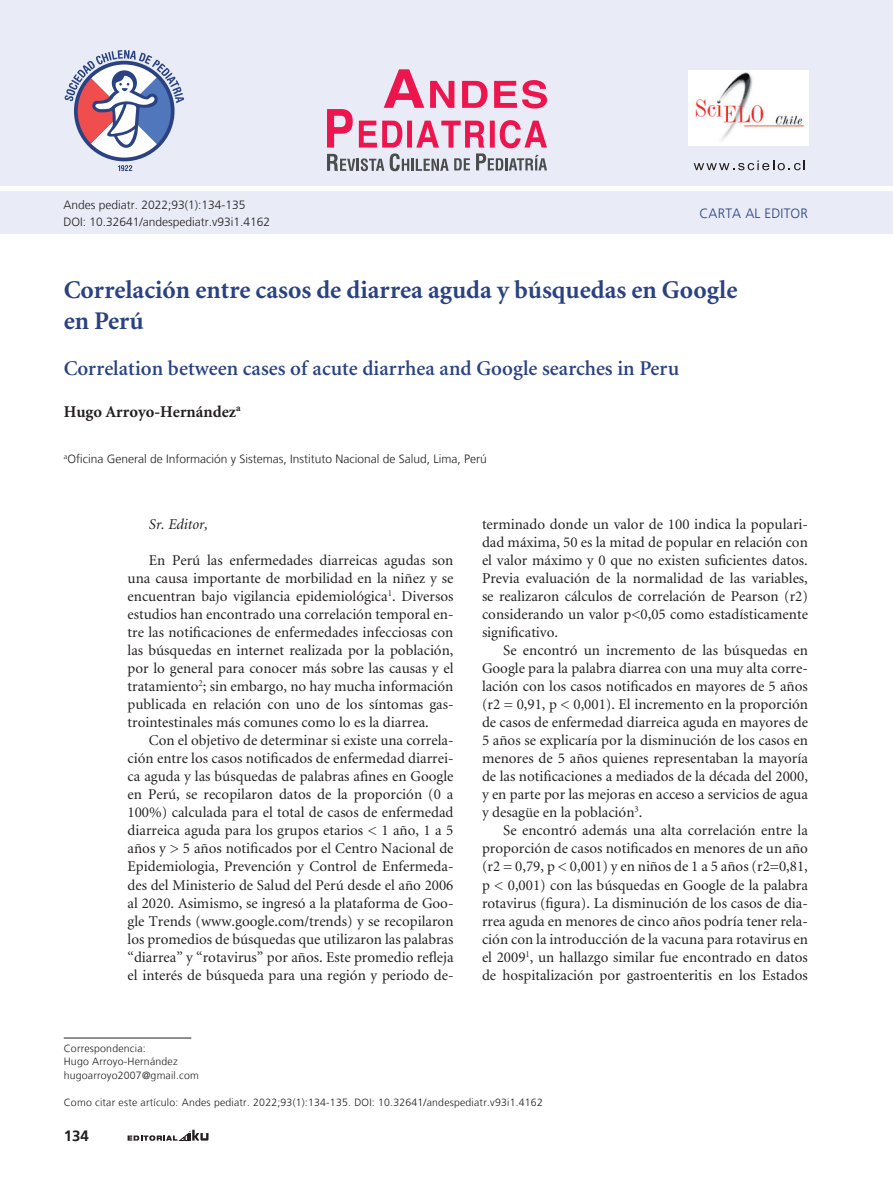
<style>
.page{position:relative;width:893px;height:1191px;background:#fff}
.page>*{position:absolute;margin:0;border:0;box-sizing:border-box;transform-origin:0 0}
._2-titulo{font:700 25.5px/30.6px "Minion";color:#2a4282}
._2-titulo_ingles{font:600 21px "Minion";color:#2a4282}
._3-autor{font:700 16.5px "Minion";color:#231f20}
._1-texto{font:15px/18px "Minion";color:#231f20;text-align:justify}
._1-texto-2{font:italic 15px "Minion";color:#231f20}
.t1{font:700 15px "Frutiger LT";color:#231f20}
._2-nombre_sección{font:300 13.5px "Frutiger LT";letter-spacing:.01em;color:#2a4282}
._3-datos_autores-doi{font:300 12px "Frutiger LT";color:#231f20}
._4-correspondencia{font:300 10.5px "Frutiger LT";letter-spacing:.02em;color:#231f20}
</style>
<div class="page">
<svg style="left:128px;top:1129px;width:81px;height:11px"></svg>
<div style="left:0;top:192px;width:893px;height:42px;background:#e9ecf6"></div>
<div style="left:0;top:0;width:893px;height:186px;background:#e9ecf6"></div>
<svg style="left:694px;top:160px;width:111px;height:10px"></svg>
<svg style="left:118px;top:165px;width:14px;height:6px"></svg>
<svg style="left:65px;top:50px;width:119px;height:108px"></svg>
<img style="left:689px;top:70px;width:119px;height:76px">
<svg style="left:327px;top:69px;width:220px;height:102px"></svg>
<hr style="left:64px;top:1037px;width:127px;height:1px;background:#231f20">
<p class="_3-datos_autores-doi" style="left:63px;top:198px;width:184px">Andes pediatr. 2022;93(1):134-135</p>
<p class="_3-datos_autores-doi" style="left:63px;top:215px;width:208px">DOI: 10.32641/andespediatr.v93i1.4162</p>
<p class="_2-nombre_sección" style="left:699px;top:205px;width:110px">CARTA AL EDITOR</p>
<h1 class="_2-titulo" style="left:64px;top:276px;width:675px">Correlación entre casos de diarrea aguda y búsquedas en Google en Perú</h1>
<p class="_2-titulo_ingles" style="left:64px;top:358px;width:617px">Correlation between cases of acute diarrhea and Google searches in Peru</p>
<p class="_3-autor" style="left:64px;top:403px;width:179px">Hugo Arroyo-Hernández<sup>a</sup></p>
<p class="_3-datos_autores-doi" style="left:64px;top:452px;width:424px"><sup>a</sup>Oficina General de Información y Sistemas, Instituto Nacional de Salud, Lima, Perú</p>
<p class="_1-texto-2" style="left:149px;top:517px;width:61px">Sr. Editor,</p>
<p class="_1-texto" style="left:128px;top:552px;width:327px;text-indent:21px">En Perú las enfermedades diarreicas agudas son una causa importante de morbilidad en la niñez y se encuentran bajo vigilancia epidemiológica<sup>1</sup>. Diversos estudios han encontrado una correlación temporal en&shy;tre las notificaciones de enfermedades infecciosas con las búsquedas en internet realizada por la población, por lo general para conocer más sobre las causas y el tratamiento<sup>2</sup>; sin embargo, no hay mucha información publicada en relación con uno de los síntomas gas&shy;trointestinales más comunes como lo es la diarrea.</p>
<p class="_1-texto" style="left:128px;top:732px;width:327px;text-indent:21px">Con el objetivo de determinar si existe una correla&shy;ción entre los casos notificados de enfermedad diarrei&shy;ca aguda y las búsquedas de palabras afines en Google en Perú, se recopilaron datos de la proporción (0 a 100%) calculada para el total de casos de enfermedad diarreica aguda para los grupos etarios &lt; 1 año, 1 a 5 años y &gt; 5 años notificados por el Centro Nacional de Epidemiologia, Prevención y Control de Enfermeda&shy;des del Ministerio de Salud del Perú desde el año 2006 al 2020. Asimismo, se ingresó a la plataforma de Goo&shy;gle Trends (www.google.com/trends) y se recopilaron los promedios de búsquedas que utilizaron las palabras “diarrea” y “rotavirus” por años. Este promedio refleja el interés de búsqueda para una región y periodo de-</p>
<p class="_1-texto" style="left:482px;top:516px;width:327px">terminado donde un valor de 100 indica la populari&shy;dad máxima, 50 es la mitad de popular en relación con el valor máximo y 0 que no existen suficientes datos.<br>Previa evaluación de la normalidad de las variables, se realizaron cálculos de correlación de Pearson (r2) considerando un valor p&lt;0,05 como estadísticamente significativo.</p>
<p class="_1-texto" style="left:482px;top:642px;width:327px;text-indent:21px">Se encontró un incremento de las búsquedas en Google para la palabra diarrea con una muy alta corre&shy;lación con los casos notificados en mayores de 5 años (r2 = 0,91, p &lt; 0,001). El incremento en la proporción de casos de enfermedad diarreica aguda en mayores de 5 años se explicaría por la disminución de los casos en menores de 5 años quienes representaban la mayoría de las notificaciones a mediados de la década del 2000, y en parte por las mejoras en acceso a servicios de agua y desagüe en la población<sup>3</sup>.</p>
<p class="_1-texto" style="left:482px;top:822px;width:327px;text-indent:21px">Se encontró además una alta correlación entre la proporción de casos notificados en menores de un año (r2 = 0,79, p &lt; 0,001) y en niños de 1 a 5 años (r2=0,81, p &lt; 0,001) con las búsquedas en Google de la palabra rotavirus (figura). La disminución de los casos de dia&shy;rrea aguda en menores de cinco años podría tener rela&shy;ción con la introducción de la vacuna para rotavirus en el 2009<sup>1</sup>, un hallazgo similar fue encontrado en datos de hospitalización por gastroenteritis en los Estados</p>
<p class="_4-correspondencia" style="left:64px;top:1042px;width:83px">Correspondencia:</p>
<p class="_4-correspondencia" style="left:64px;top:1055px;width:115px">Hugo Arroyo-Hernández</p>
<p class="_4-correspondencia" style="left:64px;top:1069px;width:137px">hugoarroyo2007@gmail.com</p>
<p class="_4-correspondencia" style="left:64px;top:1096px;width:481px">Como citar este artículo: Andes pediatr. 2022;93(1):134-135. DOI: 10.32641/andespediatr.v93i1.4162</p>
<p class="t1" style="left:64px;top:1127px;width:27px">134</p>
</div>
